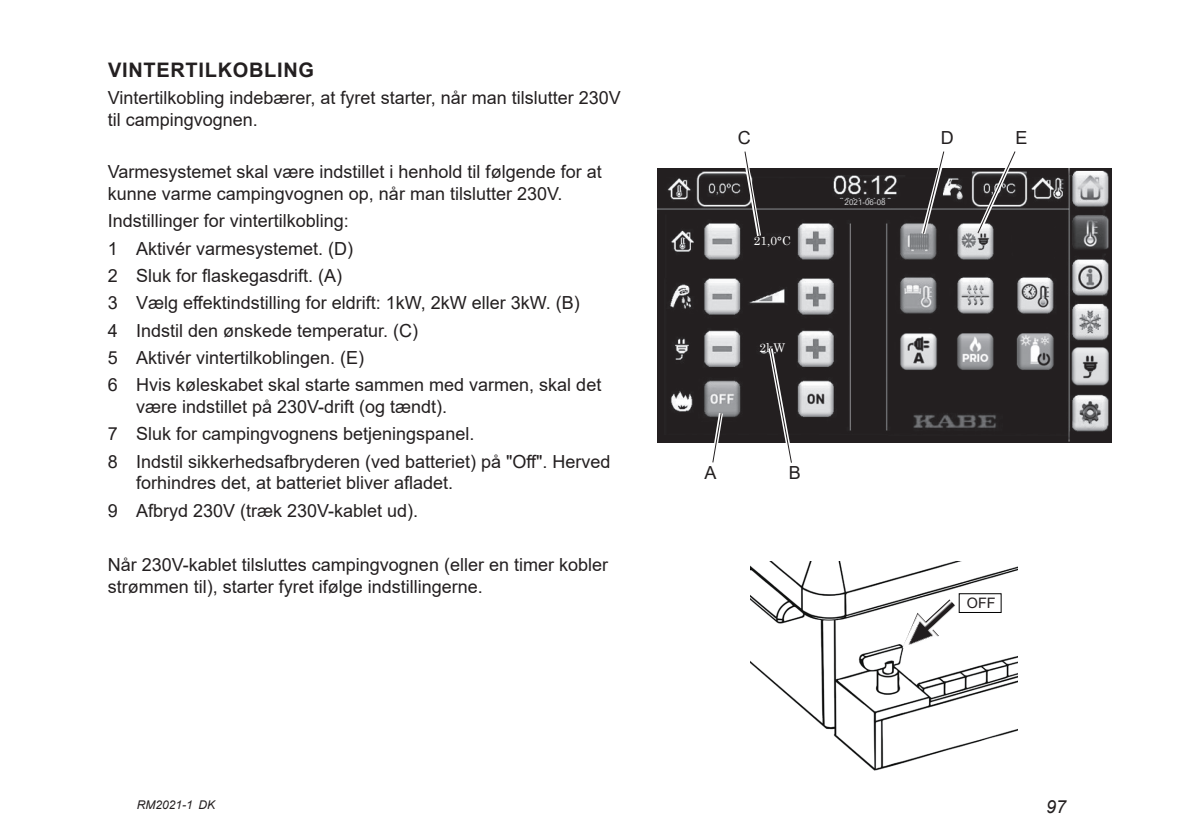
<style>
.page{position:relative;width:1191px;height:840px;background:#fff}
.page>*{position:absolute;margin:0;border:0;box-sizing:border-box;transform-origin:0 0}
.t1{font:700 20px "Arial";letter-spacing:.035em;color:#231f20}
.t2{font:18px/27.4px "Arial";color:#231f20}
.t3{font:italic 18px "Arial";color:#231f20}
.t4{font:14.4px "Arial";color:#231f20}
.t5{font:italic 12px "Arial";color:#231f20}
.t6{font:12px "Century";color:#fff}
.t7{font:8px "Arial";color:#d1d2d4}
</style>
<div class="page">
<img style="left:658px;top:169px;width:453px;height:273px">
<div style="left:754px;top:236px;width:39px;height:21px;background:#231f20"></div>
<svg style="left:918px;top:151px;width:30px;height:87px"></svg>
<svg style="left:975px;top:151px;width:42px;height:83px"></svg>
<svg style="left:740px;top:151px;width:23px;height:89px"></svg>
<svg style="left:709px;top:408px;width:16px;height:54px"></svg>
<div style="left:759px;top:343px;width:26px;height:9px;background:#231f20"></div>
<svg style="left:766px;top:344px;width:28px;height:119px"></svg>
<img style="left:750px;top:561px;width:268px;height:210px">
<div style="left:959px;top:593px;width:42px;height:19px;background:#fff;border:1px solid #000"></div>
<img style="left:902px;top:599px;width:53px;height:49px">
<div style="left:1014px;top:221px;width:38px;height:40px;background:#231f20"></div>
<div style="left:1013px;top:220px;width:40px;height:42px;border:2px solid #231f20"></div>
<div style="left:834px;top:199px;width:61px;height:8px;background:#231f20"></div>
<img style="left:1071px;top:343px;width:38px;height:45px">
<p class="t1" style="left:108px;top:56px;width:208px">VINTERTILKOBLING</p>
<p class="t2" style="left:108px;top:87px;width:514px;line-height:21.6px">Vintertilkobling indebærer, at fyret starter, når man tilslutter 230V til campingvognen.</p>
<p class="t2" style="left:108px;top:161px;width:495px;line-height:21.6px">Varmesystemet skal være indstillet i henhold til følgende for at kunne varme campingvognen op, når man tilslutter 230V.</p>
<p class="t2" style="left:108px;top:207px;width:495px">Indstillinger for vintertilkobling:<br>1 Aktivér varmesystemet. (D)<br>2 Sluk for flaskegasdrift. (A)<br>3 Vælg effektindstilling for eldrift: 1kW, 2kW eller 3kW. (B)<br>4 Indstil den ønskede temperatur. (C)<br>5 Aktivér vintertilkoblingen. (E)<br>6 Hvis køleskabet skal starte sammen med varmen, skal det</p>
<p class="t2" style="left:108px;top:392px;width:504px;text-indent:28px">være indstillet på 230V-drift (og tændt).<br>7 Sluk for campingvognens betjeningspanel.<br>8 Indstil sikkerhedsafbryderen (ved batteriet) på "Off". Herved</p>
<p class="t2" style="left:108px;top:469px;width:347px;text-indent:28px">forhindres det, at batteriet bliver afladet.<br>9 Afbryd 230V (træk 230V-kablet ud).</p>
<p class="t2" style="left:108px;top:553px;width:502px;line-height:21.6px">Når 230V-kablet tilsluttes campingvognen (eller en timer kobler strømmen til), starter fyret ifølge indstillingerne.</p>
<p class="t2" style="left:738px;top:123px;width:14px">C</p>
<p class="t2" style="left:941px;top:123px;width:14px">D</p>
<p class="t2" style="left:1015px;top:123px;width:14px">E</p>
<p class="t6" style="left:754px;top:230px;width:38px">21,0°C</p>
<p class="t6" style="left:759px;top:337px;width:27px">2kW</p>
<p class="t7" style="left:844px;top:196px;width:42px">2021-06-08</p>
<p class="t2" style="left:704px;top:458px;width:14px">A</p>
<p class="t2" style="left:789px;top:458px;width:14px">B</p>
<p class="t4" style="left:966px;top:593px;width:30px">OFF</p>
<p class="t5" style="left:137px;top:796px;width:58px">RM2021-1</p>
<p class="t3" style="left:1046px;top:795px;width:22px">97</p>
<p class="t5" style="left:198px;top:796px;width:18px">DK</p>
</div>
